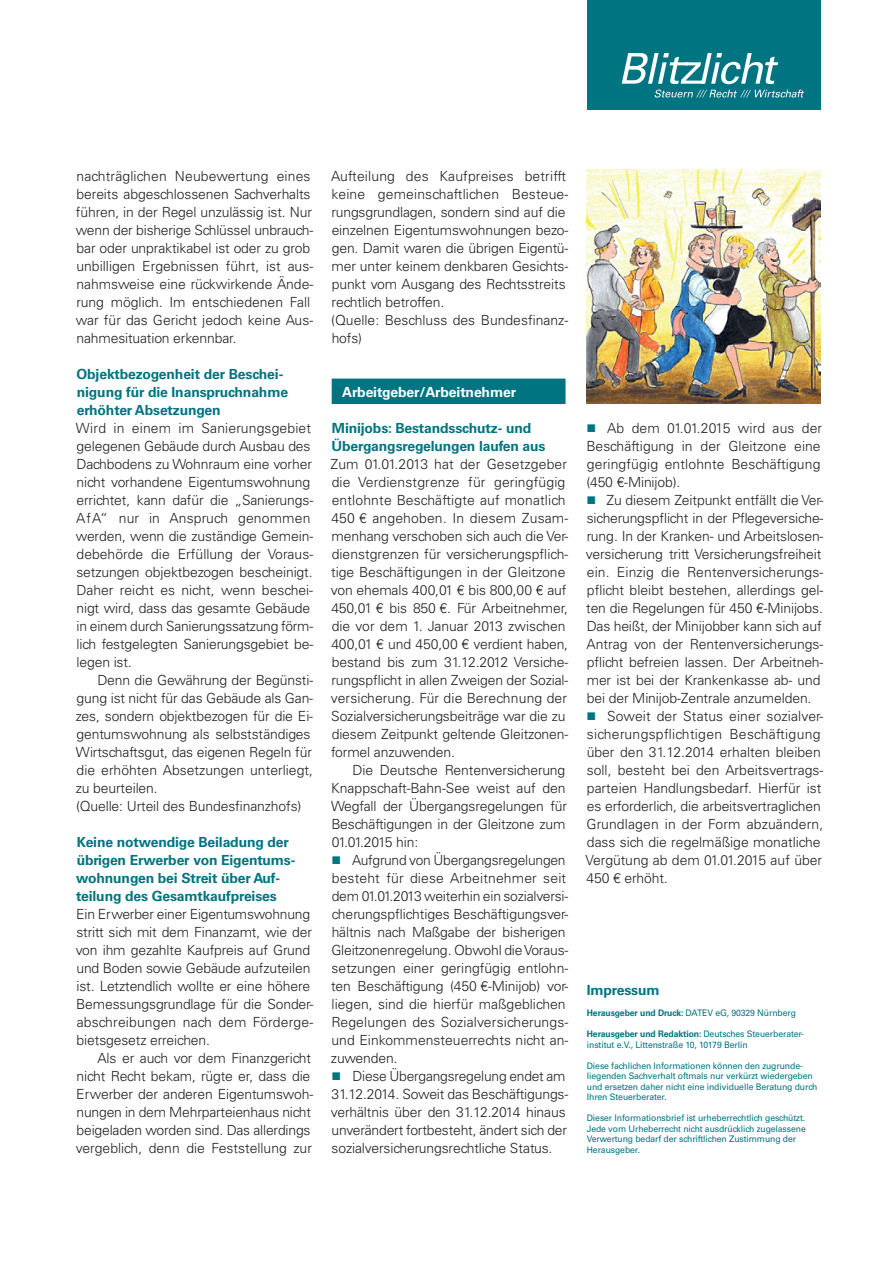
<style>
.page{position:relative;width:893px;height:1263px;background:#fff}
.page>*{position:absolute;margin:0;border:0;box-sizing:border-box;transform-origin:0 0}
.t1{font:300 13.95px/18px "Univers LT Std";letter-spacing:-.01em;color:#231f20}
.t2{font:700 13.95px/18px "Univers LT Std";letter-spacing:-.01em;color:#007480}
.t3{font:300 13.95px "Univers LT Std";letter-spacing:.01em;color:#231f20}
.t4{font:300 13.95px "Univers LT Std";letter-spacing:.02em;color:#231f20}
.t5{font:700 13.95px "Univers LT Std";letter-spacing:-.01em;color:#fff}
.t6{font:9px/10.5px "Univers LT Std";letter-spacing:-.01em;color:#007480;scale:.96 1}
.s1{font-weight:700}
</style>
<div class="page">
<div style="left:587px;top:0;width:234px;height:110px;background:#007480"></div>
<svg style="left:622px;top:53px;width:156px;height:31px"></svg>
<svg style="left:655px;top:90px;width:149px;height:8px"></svg>
<div style="left:332px;top:379px;width:234px;height:25px;background:#007480"></div>
<img style="left:587px;top:169px;width:234px;height:234px">
<p class="t1" style="left:76px;top:167px;width:239px">nachträglichen Neubewertung eines bereits abgeschlossenen Sachverhalts führen, in der Regel unzulässig ist. Nur wenn der bisherige Schlüssel unbrauch&shy;bar oder unpraktikabel ist oder zu grob unbilligen Ergebnissen führt, ist aus&shy;nahmsweise eine rückwirkende Ände&shy;rung möglich. Im entschiedenen Fall war für das Gericht jedoch keine Aus&shy;nahmesituation erkennbar.</p>
<p class="t2" style="left:77px;top:365px;width:213px">Objektbezogenheit der Beschei&shy;nigung für die Inanspruchnahme erhöhter Absetzungen</p>
<p class="t1" style="left:76px;top:419px;width:239px">Wird in einem im Sanierungsgebiet gelegenen Gebäude durch Ausbau des Dachbodens zu Wohnraum eine vorher nicht vorhandene Eigentumswohnung errichtet, kann dafür die „Sanierungs-AfA“ nur in Anspruch genommen werden, wenn die zuständige Gemein&shy;debehörde die Erfüllung der Voraus&shy;setzungen objektbezogen bescheinigt.<br>Daher reicht es nicht, wenn beschei&shy;nigt wird, dass das gesamte Gebäude in einem durch Sanierungssatzung förm&shy;lich festgelegten Sanierungsgebiet be&shy;legen ist.</p>
<p class="t1" style="left:76px;top:671px;width:239px;text-indent:22px">Denn die Gewährung der Begünsti&shy;gung ist nicht für das Gebäude als Gan&shy;zes, sondern objektbezogen für die Ei&shy;gentumswohnung als selbstständiges Wirtschaftsgut, das eigenen Regeln für die erhöhten Absetzungen unterliegt, zu beurteilen.<br>(Quelle: Urteil des Bundesfinanzhofs)</p>
<p class="t2" style="left:76px;top:833px;width:221px">Keine notwendige Beiladung der übrigen Erwerber von Eigentums&shy;wohnungen bei Streit über Auf&shy;teilung des Gesamtkaufpreises</p>
<p class="t1" style="left:76px;top:905px;width:239px">Ein Erwerber einer Eigentumswohnung stritt sich mit dem Finanzamt, wie der von ihm gezahlte Kaufpreis auf Grund und Boden sowie Gebäude aufzuteilen ist. Letztendlich wollte er eine höhere Bemessungsgrundlage für die Sonder&shy;abschreibungen nach dem Förderge&shy;bietsgesetz erreichen.</p>
<p class="t1" style="left:76px;top:1049px;width:239px;text-indent:22px">Als er auch vor dem Finanzgericht nicht Recht bekam, rügte er, dass die Erwerber der anderen Eigentumswoh&shy;nungen in dem Mehrparteienhaus nicht beigeladen worden sind. Das allerdings vergeblich, denn die Feststellung zur</p>
<p class="t1" style="left:331px;top:167px;width:239px">Aufteilung des Kaufpreises betrifft keine gemeinschaftlichen Besteue&shy;rungsgrundlagen, sondern sind auf die einzelnen Eigentumswohnungen bezo&shy;gen. Damit waren die übrigen Eigentü&shy;mer unter keinem denkbaren Gesichts&shy;punkt vom Ausgang des Rechtsstreits rechtlich betroffen.<br>(Quelle: Beschluss des Bundesfinanz&shy;hofs)</p>
<p class="t5" style="left:342px;top:383px;width:176px">Arbeitgeber/Arbeitnehmer</p>
<p class="t2" style="left:332px;top:419px;width:215px">Minijobs: Bestandsschutz- und<br>Übergangsregelungen laufen aus</p>
<p class="t1" style="left:330px;top:455px;width:239px">Zum 01.01.2013 hat der Gesetzgeber die Verdienstgrenze für geringfügig entlohnte Beschäftigte auf monatlich 450 € angehoben. In diesem Zusam&shy;menhang verschoben sich auch die Ver&shy;dienstgrenzen für versicherungspflich&shy;tige Beschäftigungen in der Gleitzone von ehemals 400,01 € bis 800,00 € auf 450,01 € bis 850 €. Für Arbeitnehmer, die vor dem 1. Januar 2013 zwischen 400,01 € und 450,00 € verdient haben, bestand bis zum 31.12.2012 Versiche&shy;rungspflicht in allen Zweigen der Sozial&shy;versicherung. Für die Berechnung der Sozialversicherungsbeiträge war die zu diesem Zeitpunkt geltende Gleitzonen&shy;formel anzuwenden.</p>
<p class="t1" style="left:331px;top:761px;width:238px;text-indent:21px">Die Deutsche Rentenversicherung<br>Knappschaft-Bahn-See weist auf den<br>Wegfall der Übergangsregelungen für<br>Beschäftigungen in der Gleitzone zum<br>01.01.2015 hin:</p>
<p class="t1" style="left:331px;top:851px;width:239px;text-indent:21px">Aufgrund von Übergangsregelungen besteht für diese Arbeitnehmer seit dem 01.01.2013 weiterhin ein sozialversi&shy;cherungspflichtiges Beschäftigungsver&shy;hältnis nach Maßgabe der bisherigen Gleitzonenregelung. Obwohl die Voraus&shy;setzungen einer geringfügig entlohn&shy;ten Beschäftigung (450 €-Minijob) vor&shy;liegen, sind die hierfür maßgeblichen Regelungen des Sozialversicherungs&shy;und Einkommensteuerrechts nicht an&shy;zuwenden.</p>
<p class="t1" style="left:331px;top:1067px;width:239px;text-indent:22px">Diese Übergangsregelung endet am 31.12.2014. Soweit das Beschäftigungs&shy;verhältnis über den 31.12.2014 hinaus unverändert fortbesteht, ändert sich der sozialversicherungsrechtliche Status.</p>
<p class="t1" style="left:586px;top:419px;width:237px;text-indent:21px">Ab dem 01.01.2015 wird aus der<br>Beschäftigung in der Gleitzone eine geringfügig entlohnte Beschäftigung (450 €-Minijob).</p>
<p class="t1" style="left:606px;top:491px;width:219px">Zu diesem Zeitpunkt entfällt die Ver-</p>
<p class="t1" style="left:587px;top:509px;width:238px">sicherungspflicht in der Pflegeversiche-</p>
<p class="t1" style="left:587px;top:527px;width:238px">rung. In der Kranken- und Arbeitslosen-</p>
<p class="t1" style="left:586px;top:545px;width:237px">versicherung tritt Versicherungsfreiheit</p>
<p class="t3" style="left:587px;top:563px;width:238px">ein. Einzig die Rentenversicherungs-</p>
<p class="t1" style="left:587px;top:581px;width:238px">pflicht bleibt bestehen, allerdings gel-</p>
<p class="t1" style="left:586px;top:599px;width:238px">ten die Regelungen für 450 €-Minijobs.</p>
<p class="t1" style="left:587px;top:617px;width:236px">Das heißt, der Minijobber kann sich auf</p>
<p class="t1" style="left:586px;top:635px;width:239px">Antrag von der Rentenversicherungs-</p>
<p class="t1" style="left:587px;top:653px;width:238px">pflicht befreien lassen. Der Arbeitneh-</p>
<p class="t1" style="left:587px;top:671px;width:235px">mer ist bei der Krankenkasse ab- und</p>
<p class="t1" style="left:587px;top:689px;width:226px">bei der Minijob-Zentrale anzumelden.</p>
<p class="t3" style="left:607px;top:707px;width:218px">Soweit der Status einer sozialver-</p>
<p class="t4" style="left:587px;top:725px;width:235px">sicherungspflichtigen Beschäftigung</p>
<p class="t1" style="left:587px;top:743px;width:236px">über den 31.12.2014 erhalten bleiben</p>
<p class="t1" style="left:587px;top:761px;width:238px">soll, besteht bei den Arbeitsvertrags-</p>
<p class="t1" style="left:587px;top:779px;width:236px">parteien Handlungsbedarf. Hierfür ist</p>
<p class="t1" style="left:587px;top:797px;width:235px">es erforderlich, die arbeitsvertraglichen</p>
<p class="t3" style="left:586px;top:815px;width:238px">Grundlagen in der Form abzuändern,</p>
<p class="t1" style="left:587px;top:833px;width:235px">dass sich die regelmäßige monatliche</p>
<p class="t1" style="left:586px;top:851px;width:238px">Vergütung ab dem 01.01.2015 auf über</p>
<p class="t1" style="left:586px;top:869px;width:83px">450 € erhöht.</p>
<p class="t2" style="left:587px;top:981px;width:74px">Impressum</p>
<p class="t6" style="left:587px;top:1008px;width:219px"><span class="s1">Herausgeber und Druck:</span> DATEV eG, 90329 Nürnberg</p>
<p class="t6" style="left:587px;top:1029px;width:228px"><span class="s1">Herausgeber und Redaktion:</span> Deutsches Steuerberater&shy;institut e.V., Littenstraße 10, 10179 Berlin</p>
<p class="t6" style="left:587px;top:1060px;width:242px">Diese fachlichen Informationen können den zugrunde&shy;liegenden Sachverhalt oftmals nur verkürzt wiedergeben und ersetzen daher nicht eine individuelle Beratung durch Ihren Steuerberater.</p>
<p class="t6" style="left:587px;top:1113px;width:230px">Dieser Informationsbrief ist urheberrechtlich geschützt.<br>Jede vom Urheberrecht nicht ausdrücklich zugelassene Verwertung bedarf der schriftlichen Zustimmung der Herausgeber.</p>
</div>
